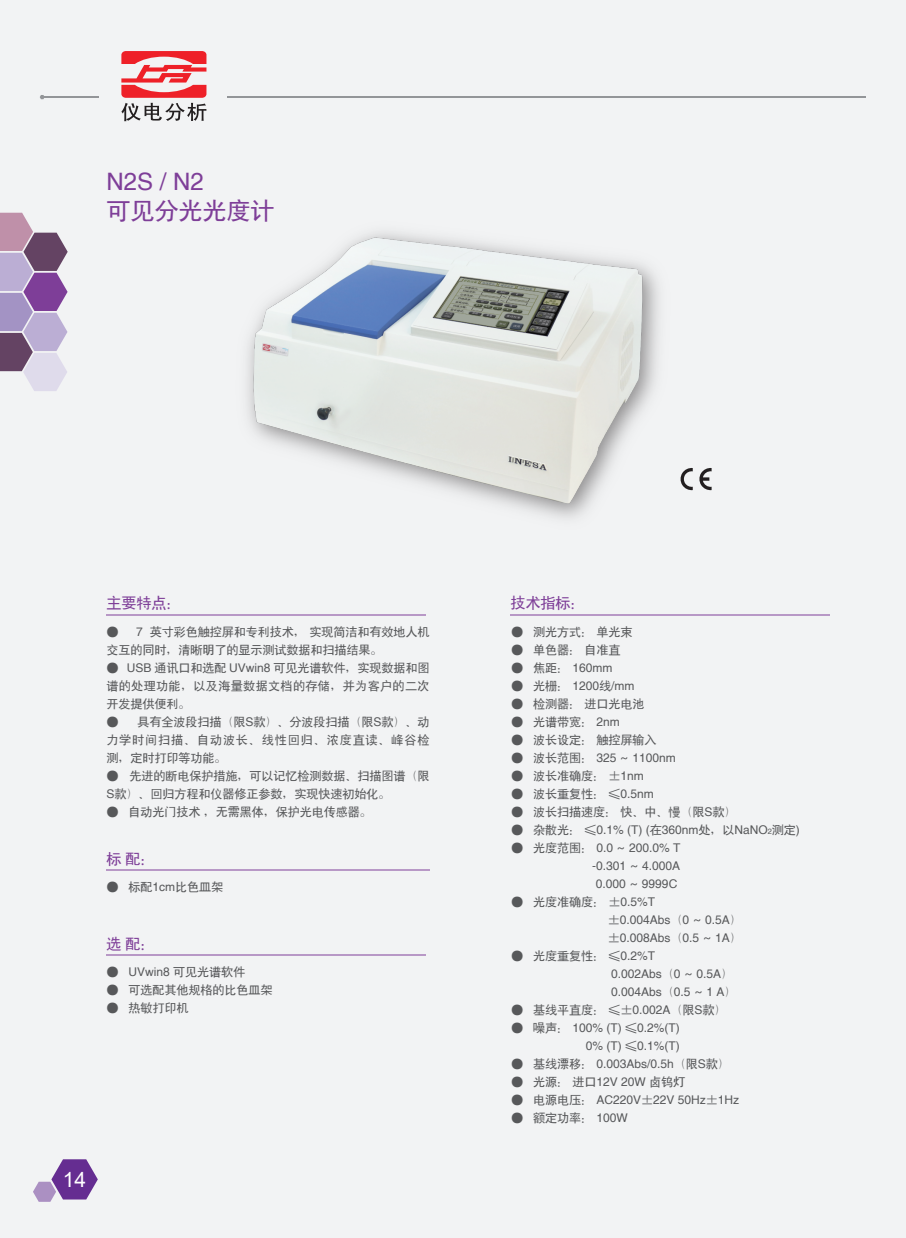
<style>
.page{position:relative;width:906px;height:1238px;background:#fff}
.page>*{position:absolute;margin:0;border:0;box-sizing:border-box;transform-origin:0 0}
.t1{font:24px/28.8px "CT Hei Ti SJ";color:#7e3e98}
.t2{font:21px "Arial";color:#fff}
.t3{font:15px "CT Hei Ti SJ";color:#7e3e98}
.t4{font:12px/18px "CT Hei Ti SJ";color:#57585a}
.s1{font-family:"Microsoft Ya Hei"}
.s2{font-size:7.5px}
</style>
<div class="page">
<svg style="left:0;top:1237px;width:13px;height:1px"></svg>
<div style="left:0;top:0;width:906px;height:1237px;background:#f2f3f4"></div>
<hr style="left:44px;top:96px;width:55px;height:2px;background:#939598">
<svg style="left:40px;top:95px;width:4px;height:4px"></svg>
<hr style="left:227px;top:96px;width:638px;height:2px;background:#939598">
<svg style="left:121px;top:51px;width:85px;height:70px"></svg>
<svg style="left:33px;top:1159px;width:65px;height:42px"></svg>
<svg style="left:0;top:213px;width:68px;height:178px"></svg>
<hr style="left:106px;top:614px;width:319px;height:1px;background:#7e3e98">
<hr style="left:106px;top:954px;width:319px;height:2px;background:#7e3e98">
<hr style="left:106px;top:869px;width:323px;height:2px;background:#7e3e98">
<hr style="left:510px;top:614px;width:319px;height:1px;background:#7e3e98">
<svg style="left:699px;top:468px;width:12px;height:22px"></svg>
<svg style="left:680px;top:468px;width:13px;height:22px"></svg>
<img style="left:247px;top:232px;width:412px;height:286px">
<h1 class="t1" style="left:106px;top:168px;width:170px">N2S / N2<br>可见分光光度计</h1>
<p class="t3" style="left:106px;top:595px;width:76px">主要特点：</p>
<p class="t4" style="left:106px;top:623px;width:324px">● 7 英寸彩色触控屏和专利技术， 实现简洁和有效地人机交互的同时，清晰明了的显示测试数据和扫描结果。</p>
<p class="t4" style="left:106px;top:659px;width:325px;text-align:justify">● USB 通讯口和选配 UVwin8 可见光谱软件，实现数据和图谱的处理功能，以及海量数据文档的存储，并为客户的二次开发提供便利。</p>
<p class="t4" style="left:106px;top:713px;width:325px;text-align:justify">● 具有全波段扫描（限S款）、分波段扫描（限S款）、动力学时间扫描、自动波长、线性回归、浓度直读、峰谷检测，定时打印等功能。</p>
<p class="t4" style="left:106px;top:767px;width:324px">● 先进的断电保护措施，可以记忆检测数据、扫描图谱（限<br>S款）、回归方程和仪器修正参数，实现快速初始化。</p>
<p class="t4" style="left:106px;top:803px;width:267px">● 自动光门技术 ，无需黑体，保护光电传感器。</p>
<p class="t3" style="left:106px;top:850px;width:51px">标 配：</p>
<p class="t4" style="left:106px;top:878px;width:118px">● 标配1cm比色皿架</p>
<p class="t3" style="left:106px;top:935px;width:51px">选 配：</p>
<p class="t4" style="left:106px;top:963px;width:140px">● UVwin8 可见光谱软件</p>
<p class="t4" style="left:106px;top:981px;width:168px">● 可选配其他规格的比色皿架</p>
<p class="t4" style="left:106px;top:999px;width:84px">● 热敏打印机</p>
<h2 class="t2" style="left:63px;top:1165px;width:25px">14</h2>
<p class="t3" style="left:510px;top:595px;width:76px">技术指标：</p>
<p class="t4" style="left:511px;top:623px;width:123px">● 测光方式： 单光束</p>
<p class="t4" style="left:511px;top:641px;width:111px">● 单色器： 自准直</p>
<p class="t4" style="left:511px;top:659px;width:103px">● 焦距： 160mm</p>
<p class="t4" style="left:511px;top:677px;width:125px">● 光栅： 1200线/mm</p>
<p class="t4" style="left:511px;top:695px;width:135px">● 检测器： 进口光电池</p>
<p class="t4" style="left:511px;top:713px;width:110px">● 光谱带宽： 2nm</p>
<p class="t4" style="left:511px;top:731px;width:147px">● 波长设定： 触控屏输入</p>
<p class="t4" style="left:511px;top:749px;width:166px">● 波长范围： 325 <span class="s1">~</span> 1100nm</p>
<p class="t4" style="left:511px;top:767px;width:134px">● 波长准确度： ±1nm</p>
<p class="t4" style="left:511px;top:785px;width:144px">● 波长重复性： ≤0.5nm</p>
<p class="t4" style="left:511px;top:803px;width:227px">● 波长扫描速度： 快、中、慢（限S款）</p>
<p class="t4" style="left:511px;top:821px;width:290px">● 杂散光： ≤0.1% (T) (在360nm处，以NaNO<span class="s2">2</span>测定)</p>
<p class="t4" style="left:511px;top:839px;width:171px;text-align:right">● 光度范围： 0.0 <span class="s1">~</span> 200.0% T -0.301 <span class="s1">~</span> 4.000A<br>0.000 <span class="s1">~</span> 9999C</p>
<p class="t4" style="left:608px;top:893px;width:136px;text-indent:-97px">● 光度准确度： ±0.5%T<br>±0.004Abs（0 <span class="s1">~</span> 0.5A）±0.008Abs（0.5 <span class="s1">~</span> 1A）</p>
<p class="t4" style="left:611px;top:947px;width:127px;text-indent:-100px">● 光度重复性： ≤0.2%T<br>0.002Abs（0 <span class="s1">~</span> 0.5A）<br>0.004Abs（0.5 <span class="s1">~</span> 1 A）</p>
<p class="t4" style="left:511px;top:1001px;width:217px">● 基线平直度： ≤±0.002A（限S款）</p>
<p class="t4" style="left:511px;top:1019px;width:170px;text-align:right">● 噪声： 100% (T) ≤0.2%(T)<br>0% (T) ≤0.1%(T)</p>
<p class="t4" style="left:511px;top:1055px;width:220px">● 基线漂移： 0.003Abs/0.5h（限S款）</p>
<p class="t4" style="left:511px;top:1073px;width:176px">● 光源： 进口12V 20W 卤钨灯</p>
<p class="t4" style="left:511px;top:1091px;width:230px">● 电源电压： AC220V±22V 50Hz±1Hz</p>
<p class="t4" style="left:511px;top:1109px;width:118px">● 额定功率： 100W</p>
</div>
